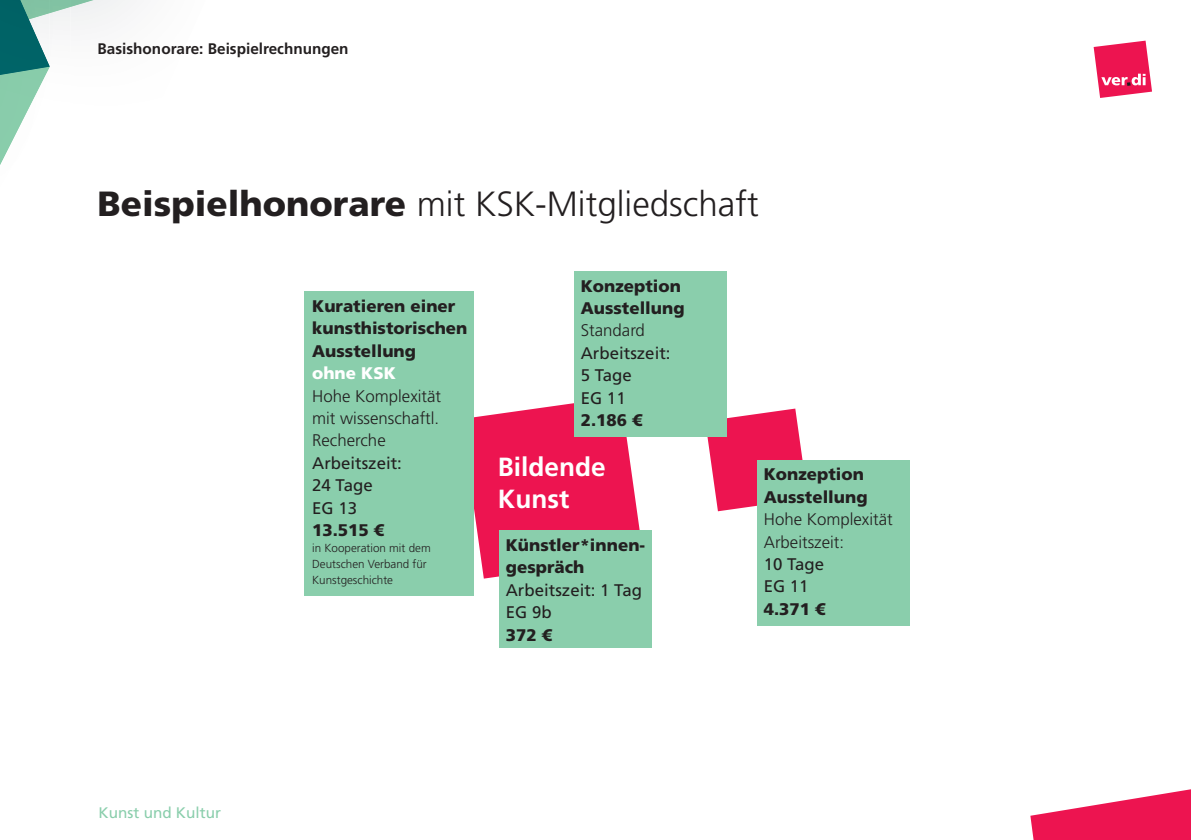
<style>
.page{position:relative;width:1191px;height:840px;background:#fff}
.page>*{position:absolute;margin:0;border:0;box-sizing:border-box;transform-origin:0 0}
.t1{font:300 35px "Frutiger LT Pro";color:#231f20}
.t2{font:700 26.2px/32px "Frutiger LT Pro";color:#fff}
.t3{font:900 16.8px/22.4px "Frutiger LT Pro";color:#231f20}
.t4{font:300 16.8px/22.4px "Frutiger LT Pro";color:#231f20;text-align:justify}
.t5{font:16.8px/22.4px "Frutiger LT Pro";color:#231f20}
.t6{font:900 16.8px "Frutiger LT Pro";color:#fff}
.t7{font:700 15.2px "Frutiger LT Pro";color:#231f20}
.t8{font:15.2px "Frutiger LT Pro";color:#8aceac}
.t9{font:300 11.6px/16px "Frutiger LT Pro";color:#231f20}
.s1{font-weight:900}
</style>
<div class="page">
<svg style="left:1030px;top:789px;width:161px;height:50px"></svg>
<svg style="left:1093px;top:41px;width:59px;height:57px"></svg>
<svg style="left:0;top:0;width:94px;height:165px"></svg>
<img style="left:23px;top:75px;width:26px;height:45px">
<img style="left:0;top:0;width:50px;height:75px">
<svg style="left:473px;top:396px;width:170px;height:182px;background:#ea3667"></svg>
<div style="left:498px;top:530px;width:153px;height:117px;background:#8aceac"></div>
<div style="left:304px;top:291px;width:169px;height:304px;background:#8aceac"></div>
<svg style="left:705px;top:408px;width:98px;height:103px"></svg>
<div style="left:573px;top:271px;width:153px;height:165px;background:#8aceac"></div>
<div style="left:756px;top:459px;width:153px;height:166px;background:#8aceac"></div>
<p class="t7" style="left:98px;top:40px;width:252px">Basishonorare: Beispielrechnungen</p>
<h1 class="t1" style="left:98px;top:183px;width:662px"><span class="s1">Beispielhonorare</span> mit KSK-Mitgliedschaft</h1>
<p class="t8" style="left:99px;top:803px;width:124px">Kunst und Kultur</p>
<p class="t3" style="left:312px;top:294px;width:157px">Kuratieren einer kunsthistorischen<br>Ausstellung</p>
<p class="t6" style="left:312px;top:363px;width:85px">ohne KSK</p>
<p class="t4" style="left:312px;top:384px;width:130px">Hohe Komplexität mit wissenschaftl.<br>Recherche</p>
<p class="t5" style="left:312px;top:451px;width:91px">Arbeitszeit:<br>24 Tage<br>EG 13</p>
<p class="t3" style="left:312px;top:518px;width:74px">13.515 €</p>
<p class="t9" style="left:312px;top:540px;width:120px">in Kooperation mit dem<br>Deutschen Verband für<br>Kunstgeschichte</p>
<p class="t3" style="left:581px;top:274px;width:105px">Konzeption<br>Ausstellung</p>
<p class="t4" style="left:581px;top:319px;width:66px">Standard</p>
<p class="t5" style="left:581px;top:342px;width:91px">Arbeitszeit:<br>5 Tage<br>EG 11</p>
<p class="t3" style="left:581px;top:409px;width:63px">2.186 €</p>
<h2 class="t2" style="left:498px;top:451px;width:109px">Bildende<br>Kunst</h2>
<p class="t3" style="left:506px;top:533px;width:141px">Künstler*innen&shy;gespräch</p>
<p class="t5" style="left:506px;top:578px;width:138px">Arbeitszeit: 1 Tag<br>EG 9b</p>
<p class="t3" style="left:506px;top:623px;width:48px">372 €</p>
<p class="t3" style="left:763px;top:463px;width:105px">Konzeption<br>Ausstellung</p>
<p class="t4" style="left:763px;top:508px;width:130px">Hohe Komplexität<br>Arbeitszeit:</p>
<p class="t5" style="left:763px;top:552px;width:62px">10 Tage<br>EG 11</p>
<p class="t3" style="left:763px;top:597px;width:63px">4.371 €</p>
</div>
